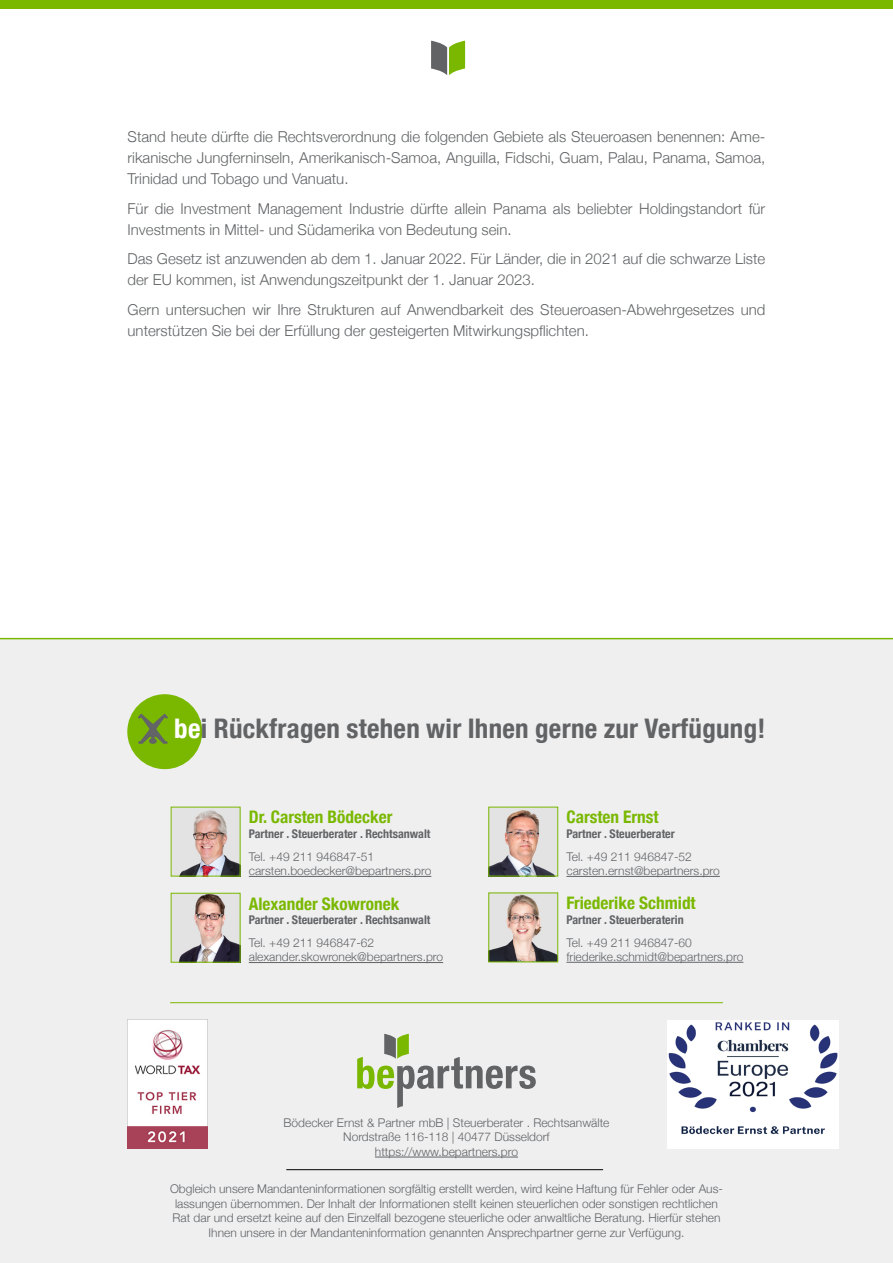
<style>
.page{position:relative;width:893px;height:1263px;background:#fff}
.page>*{position:absolute;margin:0;border:0;box-sizing:border-box;transform-origin:0 0}
.t1{font:700 condensed 27px "Helvetica Neue LT Com";letter-spacing:.01em;color:#616365}
.t2{font:700 condensed 17.25px "Helvetica Neue";color:#7ab800}
.t3{font:300 15px/21px "Helvetica Neue";color:#616365}
.t4{font:300 12px/14.4px "Helvetica Neue";color:#616365}
.t5{font:700 condensed 12px "Helvetica Neue";color:#616365}
.s1{color:#fff}
</style>
<div class="page">
<div style="left:0;top:0;width:893px;height:9px;background:#7ab800"></div>
<svg style="left:431px;top:41px;width:34px;height:34px"></svg>
<div style="left:0;top:638px;width:893px;height:625px;background:#efeff0"></div>
<hr style="left:286px;top:1169px;width:317px;height:1px;background:#000">
<hr style="left:375px;top:1157px;width:143px;height:1px;background:#616365">
<svg style="left:357px;top:1034px;width:179px;height:74px"></svg>
<hr style="left:170px;top:1002px;width:553px;height:1px;background:#7ab800">
<img style="left:128px;top:1019px;width:79px;height:129px">
<img style="left:668px;top:1020px;width:171px;height:128px">
<div style="left:128px;top:695px;width:73px;height:73px;background:#7ab800;border-radius:50%"></div>
<div style="left:127px;top:694px;width:75px;height:75px;border:2px solid #7ab800;border-radius:50%"></div>
<svg style="left:138px;top:713px;width:30px;height:31px"></svg>
<img style="left:491px;top:895px;width:65px;height:65px">
<hr style="left:566px;top:962px;width:177px;height:1px;background:#616365">
<img style="left:173px;top:895px;width:65px;height:65px">
<hr style="left:249px;top:962px;width:194px;height:1px;background:#616365">
<img style="left:491px;top:809px;width:65px;height:65px">
<hr style="left:566px;top:876px;width:154px;height:1px;background:#616365">
<img style="left:173px;top:809px;width:65px;height:65px">
<hr style="left:249px;top:876px;width:182px;height:1px;background:#616365">
<p class="t3" style="left:128px;top:125px;width:639px;text-align:justify">Stand heute dürfte die Rechtsverordnung die folgenden Gebiete als Steueroasen benennen: Ame&shy;rikanische Jungferninseln, Amerikanisch-Samoa, Anguilla, Fidschi, Guam, Palau, Panama, Samoa, Trinidad und Tobago und Vanuatu.</p>
<p class="t3" style="left:128px;top:197px;width:639px">Für die Investment Management Industrie dürfte allein Panama als beliebter Holdingstandort für<br>Investments in Mittel- und Südamerika von Bedeutung sein.</p>
<p class="t3" style="left:128px;top:247px;width:639px">Das Gesetz ist anzuwenden ab dem 1. Januar 2022. Für Länder, die in 2021 auf die schwarze Liste der EU kommen, ist Anwendungszeitpunkt der 1. Januar 2023.</p>
<p class="t3" style="left:128px;top:298px;width:639px">Gern untersuchen wir Ihre Strukturen auf Anwendbarkeit des Steueroasen-Abwehrgesetzes und unterstützen Sie bei der Erfüllung der gesteigerten Mitwirkungspflichten.</p>
<h1 class="t1" style="left:174px;top:712px;width:593px"><span class="s1">be</span>i Rückfragen stehen wir Ihnen gerne zur Verfügung!</h1>
<h2 class="t2" style="left:249px;top:803px;width:145px">Dr. Carsten Bödecker</h2>
<p class="t5" style="left:249px;top:824px;width:183px">Partner . Steuerberater . Rechtsanwalt</p>
<p class="t4" style="left:249px;top:848px;width:184px">Tel. +49 211 946847-51 carsten.boedecker@bepartners.pro</p>
<h2 class="t2" style="left:249px;top:889px;width:152px">Alexander Skowronek</h2>
<p class="t5" style="left:249px;top:910px;width:183px">Partner . Steuerberater . Rechtsanwalt</p>
<p class="t4" style="left:249px;top:934px;width:196px">Tel. +49 211 946847-62 alexander.skowronek@bepartners.pro</p>
<h2 class="t2" style="left:566px;top:803px;width:94px">Carsten Ernst</h2>
<p class="t5" style="left:566px;top:824px;width:110px">Partner . Steuerberater</p>
<p class="t4" style="left:566px;top:848px;width:155px">Tel. +49 211 946847-52 carsten.ernst@bepartners.pro</p>
<h2 class="t2" style="left:566px;top:889px;width:131px">Friederike Schmidt</h2>
<p class="t5" style="left:566px;top:909px;width:119px">Partner . Steuerberaterin</p>
<p class="t4" style="left:566px;top:934px;width:178px">Tel. +49 211 946847-60 friederike.schmidt@bepartners.pro</p>
<p class="t4" style="left:284px;top:1115px;width:327px;text-align:center">Bödecker Ernst &amp; Partner mbB | Steuerberater . Rechtsanwälte<br>Nordstraße 116-118 | 40477 Düsseldorf https://www.bepartners.pro</p>
<p class="t4" style="left:170px;top:1181px;width:554px;text-align:center">Obgleich unsere Mandanteninformationen sorgfältig erstellt werden, wird keine Haftung für Fehler oder Aus&shy;lassungen übernommen. Der Inhalt der Informationen stellt keinen steuerlichen oder sonstigen rechtlichen Rat dar und ersetzt keine auf den Einzelfall bezogene steuerliche oder anwaltliche Beratung. Hierfür stehen Ihnen unsere in der Mandanteninformation genannten Ansprechpartner gerne zur Verfügung.</p>
</div>
